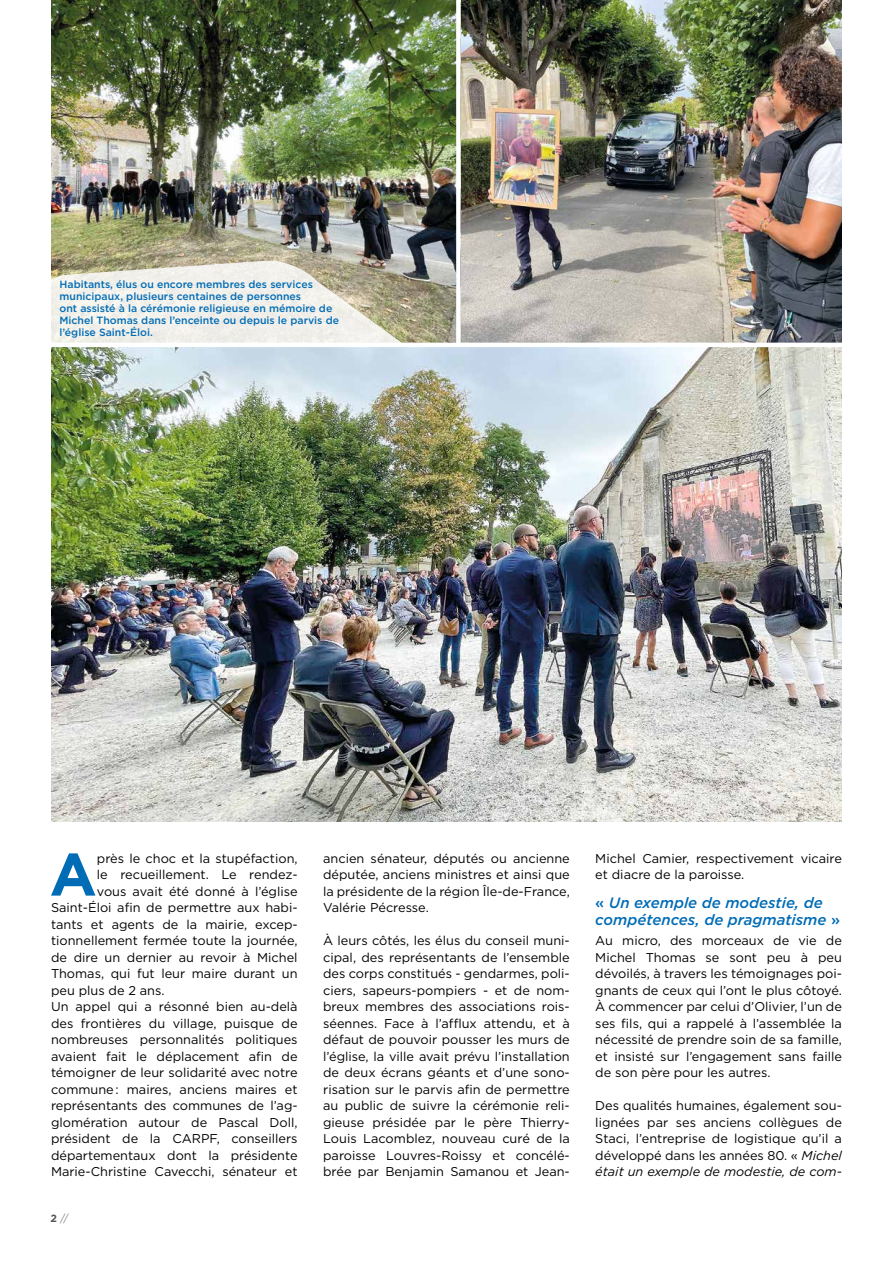
<style>
.page{position:relative;width:893px;height:1263px;background:#fff}
.page>*{position:absolute;margin:0;border:0;box-sizing:border-box;transform-origin:0 0}
.t1{font:700 59.85px "Gotham";color:#006cb6}
.t2{font:italic 500 15px/16.5px "Gotham";color:#006cb6}
.t3{font:12.75px/16.5px "Gotham";color:#000;text-align:justify}
.t4{font:500 10.5px/12px "Gotham";color:#006cb6}
.t5{font:300 10.5px "Gotham";color:#575756}
.s1{font-weight:700}
.s2{font-style:normal}
.s3{font-style:italic}
</style>
<div class="page">
<img style="left:461px;top:0;width:381px;height:343px">
<img style="left:51px;top:347px;width:791px;height:475px">
<img style="left:51px;top:0;width:405px;height:343px">
<svg style="left:51px;top:259px;width:352px;height:84px;background:#e0ded3"></svg>
<p class="t4" style="left:60px;top:278px;width:281px">Habitants, élus ou encore membres des services municipaux, plusieurs centaines de personnes<br>ont assisté à la cérémonie religieuse en mémoire de Michel Thomas dans l’enceinte ou depuis le parvis de l’église Saint-Éloi.</p>
<h1 class="t1" style="left:50px;top:835px;width:49px">A</h1>
<p class="t3" style="left:97px;top:849px;width:202px">près le choc et la stupéfaction,</p>
<p class="t3" style="left:97px;top:866px;width:202px">le recueillement. Le rendez-</p>
<p class="t3" style="left:97px;top:882px;width:202px">vous avait été donné à l’église</p>
<p class="t3" style="left:51px;top:899px;width:248px">Saint-Éloi afin de permettre aux habi-</p>
<p class="t3" style="left:51px;top:915px;width:248px">tants et agents de la mairie, excep-</p>
<p class="t3" style="left:51px;top:932px;width:248px">tionnellement fermée toute la journée,</p>
<p class="t3" style="left:51px;top:948px;width:248px">de dire un dernier au revoir à Michel</p>
<p class="t3" style="left:51px;top:965px;width:248px">Thomas, qui fut leur maire durant un</p>
<p class="t3" style="left:51px;top:981px;width:115px">peu plus de 2 ans.</p>
<p class="t3" style="left:51px;top:998px;width:248px">Un appel qui a résonné bien au-delà</p>
<p class="t3" style="left:51px;top:1014px;width:248px">des frontières du village, puisque de</p>
<p class="t3" style="left:51px;top:1031px;width:248px">nombreuses personnalités politiques</p>
<p class="t3" style="left:51px;top:1047px;width:248px">avaient fait le déplacement afin de</p>
<p class="t3" style="left:51px;top:1064px;width:248px">témoigner de leur solidarité avec notre</p>
<p class="t3" style="left:51px;top:1080px;width:248px">commune : maires, anciens maires et</p>
<p class="t3" style="left:51px;top:1097px;width:248px">représentants des communes de l’ag-</p>
<p class="t3" style="left:51px;top:1113px;width:248px">glomération autour de Pascal Doll,</p>
<p class="t3" style="left:51px;top:1130px;width:248px">président de la CARPF, conseillers</p>
<p class="t3" style="left:51px;top:1146px;width:248px">départementaux dont la présidente</p>
<p class="t3" style="left:51px;top:1163px;width:248px">Marie-Christine Cavecchi, sénateur et</p>
<p class="t5" style="left:51px;top:1211px;width:20px"><span class="s1">2</span> //</p>
<p class="t3" style="left:323px;top:849px;width:248px">ancien sénateur, députés ou ancienne députée, anciens ministres et ainsi que la présidente de la région Île-de-France, Valérie Pécresse.</p>
<p class="t3" style="left:323px;top:932px;width:248px">À leurs côtés, les élus du conseil muni&shy;cipal, des représentants de l’ensemble des corps constitués - gendarmes, poli&shy;ciers, sapeurs-pompiers - et de nom&shy;breux membres des associations rois&shy;séennes. Face à l’afflux attendu, et à défaut de pouvoir pousser les murs de l’église, la ville avait prévu l’installation de deux écrans géants et d’une sono&shy;risation sur le parvis afin de permettre au public de suivre la cérémonie reli&shy;gieuse présidée par le père Thierry-Louis Lacomblez, nouveau curé de la paroisse Louvres-Roissy et concélé&shy;brée par Benjamin Samanou et Jean-</p>
<p class="t3" style="left:595px;top:849px;width:248px">Michel Camier, respectivement vicaire et diacre de la paroisse.</p>
<p class="t2" style="left:595px;top:895px;width:246px"><span class="s2">«</span> Un exemple de modestie, de compétences, de pragmatisme <span class="s2">»</span></p>
<p class="t3" style="left:595px;top:932px;width:248px">Au micro, des morceaux de vie de Michel Thomas se sont peu à peu dévoilés, à travers les témoignages poi&shy;gnants de ceux qui l’ont le plus côtoyé.<br>À commencer par celui d’Olivier, l’un de ses fils, qui a rappelé à l’assemblée la nécessité de prendre soin de sa famille, et insisté sur l’engagement sans faille de son père pour les autres.</p>
<p class="t3" style="left:595px;top:1097px;width:248px">Des qualités humaines, également sou&shy;lignées par ses anciens collègues de Staci, l’entreprise de logistique qu’il a développé dans les années 80. « <span class="s3">Michel était un exemple de modestie, de com-</span></p>
</div>
